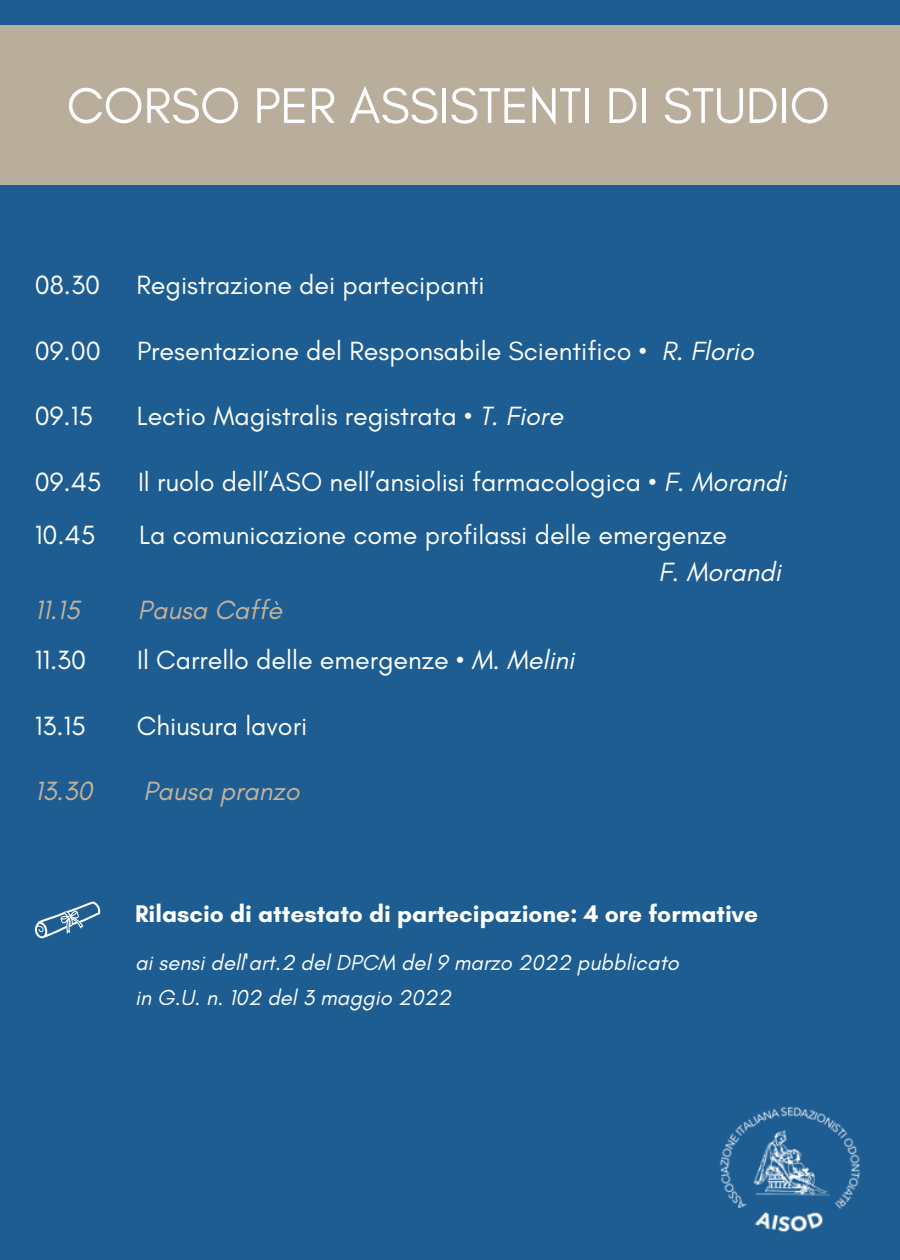
<style>
.page{position:relative;width:900px;height:1260px;background:#1d5d92}
.page>*{position:absolute;margin:0;border:0;box-sizing:border-box;transform-origin:0 0}
.t1{font:51px "Glacial Indifference";letter-spacing:-.005em;color:#fff}
.t2{font:27px "Glacial Indifference";color:#fff}
.t3{font:italic 27px "Glacial Indifference";color:#c4b39d}
.t4{font:italic 27px "Glacial Indifference";color:#fff}
.t5{font:700 24.5px "Glacial Indifference";color:#fff}
.t6{font:italic 22px "Glacial Indifference";color:#fff}
.s1{font-style:italic}
</style>
<div class="page">
<div style="left:0;top:25px;width:900px;height:160px;background:#b9ad9c"></div>
<img style="left:719px;top:1106px;width:141px;height:127px">
<svg style="left:35px;top:901px;width:65px;height:38px"></svg>
<p class="t1" style="left:67px;top:74px;width:765px">CORSO PER ASSISTENTI DI STUDIO</p>
<p class="t2" style="left:35px;top:268px;width:67px">08.30</p>
<p class="t2" style="left:136px;top:268px;width:350px">Registrazione dei partecipanti</p>
<p class="t2" style="left:35px;top:334px;width:68px">09.00</p>
<p class="t2" style="left:137px;top:334px;width:618px">Presentazione del Responsabile Scientifico • <span class="s1">R. Florio</span></p>
<p class="t2" style="left:35px;top:400px;width:60px">09.15</p>
<p class="t2" style="left:137px;top:400px;width:428px">Lectio Magistralis registrata • <span class="s1">T. Fiore</span></p>
<p class="t2" style="left:35px;top:465px;width:69px">09.45</p>
<p class="t2" style="left:138px;top:465px;width:650px">Il ruolo dell’ASO nell’ansiolisi farmacologica • <span class="s1">F. Morandi</span></p>
<p class="t2" style="left:35px;top:518px;width:62px">10.45</p>
<p class="t2" style="left:139px;top:518px;width:589px">La comunicazione come profilassi delle emergenze</p>
<p class="t4" style="left:659px;top:555px;width:124px">F. Morandi</p>
<p class="t3" style="left:35px;top:593px;width:47px">11.15</p>
<p class="t3" style="left:138px;top:593px;width:146px">Pausa Caffè</p>
<p class="t2" style="left:35px;top:643px;width:53px">11.30</p>
<p class="t2" style="left:137px;top:643px;width:439px">Il Carrello delle emergenze • <span class="s1">M. Melini</span></p>
<p class="t2" style="left:35px;top:709px;width:53px">13.15</p>
<p class="t2" style="left:137px;top:709px;width:172px">Chiusura lavori</p>
<p class="t3" style="left:35px;top:775px;width:59px">13.30</p>
<p class="t3" style="left:143px;top:775px;width:158px">Pausa pranzo</p>
<p class="t5" style="left:135px;top:899px;width:624px">Rilascio di attestato di partecipazione: 4 ore formative</p>
<p class="t6" style="left:135px;top:949px;width:545px">ai sensi dell'art.2 del DPCM del 9 marzo 2022 pubblicato</p>
<p class="t6" style="left:135px;top:984px;width:317px">in G.U. n. 102 del 3 maggio 2022</p>
</div>
